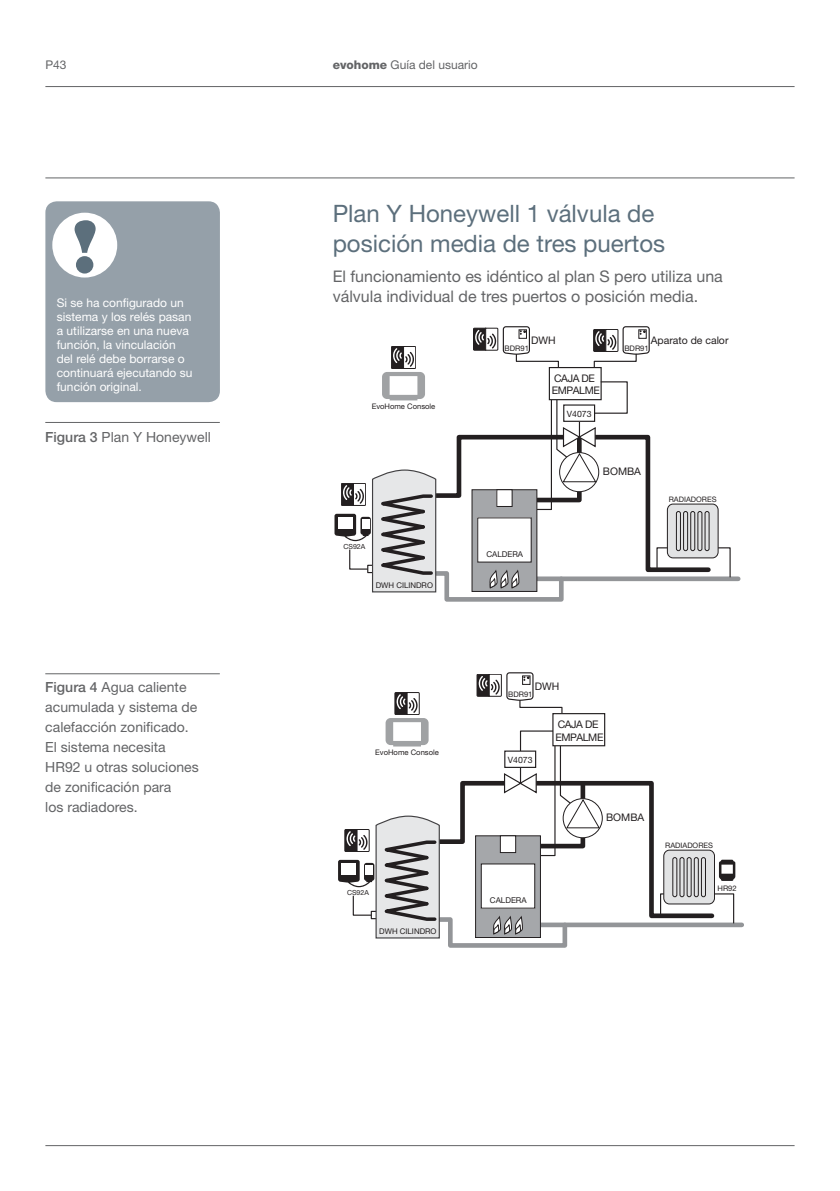
<style>
.page{position:relative;width:840px;height:1191px;background:#fff}
.page>*{position:absolute;margin:0;border:0;box-sizing:border-box;transform-origin:0 0}
.t1{font:900 72px "Century";color:#5c6f7c}
.t2{font:24px/30px "Helvetica Neue";color:#5c6f7c}
.t3{font:16px/20px "Helvetica Neue";color:#636466}
.t4{font:14px/20px "Helvetica Neue";color:#636466}
.t5{font:12px/14px "Helvetica Neue";color:#fff}
.t6{font:12px "Helvetica Neue";color:#636466}
.t7{font:10.4px "Helvetica Neue";color:#231f20}
.t8{font:10.4px/12.6px "Helvetica Neue";letter-spacing:-.04em;color:#231f20}
.t9{font:8.8px "Helvetica Neue";color:#231f20}
.t10{font:8px "Helvetica Neue";color:#231f20}
.t11{font:7.8px "Helvetica Neue";color:#231f20}
.t12{font:7.6px "Helvetica Neue";color:#231f20}
.t13{font:7px "Helvetica Neue";color:#231f20}
.s1{font-weight:800}
.s2{font-weight:500}
</style>
<div class="page">
<div style="left:45px;top:201px;width:175px;height:201px;background:#95a0a9;border-radius:11px"></div>
<div style="left:52px;top:213px;width:65px;height:64px;background:#fff;border-radius:50%"></div>
<div style="left:535px;top:576px;width:202px;height:5px;background:#939598"></div>
<svg style="left:334px;top:326px;width:396px;height:276px"></svg>
<div style="left:539px;top:922px;width:202px;height:5px;background:#939598"></div>
<svg style="left:338px;top:672px;width:397px;height:276px"></svg>
<hr style="left:45px;top:422px;width:175px;height:1px;background:#636466">
<hr style="left:45px;top:673px;width:175px;height:1px;background:#636466">
<hr style="left:45px;top:178px;width:749px;height:1px;background:#636466">
<hr style="left:45px;top:1145px;width:749px;height:1px;background:#636466">
<hr style="left:45px;top:86px;width:749px;height:1px;background:#636466">
<p class="t6" style="left:45px;top:58px;width:23px">P43</p>
<p class="t6" style="left:332px;top:58px;width:146px"><span class="s1">evohome</span> Guía del usuario</p>
<h1 class="t1" style="left:71px;top:204px;width:30px">!</h1>
<p class="t5" style="left:57px;top:295px;width:137px">Si se ha configurado un sistema y los relés pasan a utilizarse en una nueva función, la vinculación del relé debe borrarse o continuará ejecutando su función original.</p>
<p class="t4" style="left:45px;top:427px;width:167px"><span class="s2">Figura 3</span> Plan Y Honeywell</p>
<p class="t4" style="left:45px;top:677px;width:155px"><span class="s2">Figura 4</span> Agua caliente acumulada y sistema de calefacción zonificado.<br>El sistema necesita<br>HR92 u otras soluciones de zonificación para<br>los radiadores.</p>
<h2 class="t2" style="left:332px;top:198px;width:334px">Plan Y Honeywell 1 válvula de posición media de tres puertos</h2>
<p class="t3" style="left:332px;top:266px;width:391px">El funcionamiento es idéntico al plan S pero utiliza una válvula individual de tres puertos o posición media.</p>
<p class="t7" style="left:531px;top:334px;width:26px">DWH</p>
<p class="t7" style="left:650px;top:334px;width:79px">Aparato de calor</p>
<p class="t12" style="left:504px;top:344px;width:26px">BDR91</p>
<p class="t12" style="left:624px;top:344px;width:26px">BDR91</p>
<p class="t12" style="left:371px;top:402px;width:65px">EvoHome Console</p>
<p class="t13" style="left:343px;top:542px;width:23px">CS92A</p>
<p class="t11" style="left:375px;top:580px;width:59px">DWH CILINDRO</p>
<p class="t12" style="left:375px;top:748px;width:65px">EvoHome Console</p>
<p class="t13" style="left:347px;top:888px;width:23px">CS92A</p>
<p class="t11" style="left:379px;top:926px;width:59px">DWH CILINDRO</p>
<p class="t10" style="left:486px;top:549px;width:38px">CALDERA</p>
<p class="t8" style="left:551px;top:372px;width:49px">CAJA DE<br>EMPALME</p>
<p class="t9" style="left:566px;top:408px;width:26px">V4073</p>
<p class="t7" style="left:602px;top:465px;width:40px">BOMBA</p>
<p class="t12" style="left:668px;top:494px;width:49px">RADIADORES</p>
<p class="t7" style="left:534px;top:680px;width:26px">DWH</p>
<p class="t12" style="left:508px;top:690px;width:26px">BDR91</p>
<p class="t9" style="left:507px;top:754px;width:26px">V4073</p>
<p class="t8" style="left:555px;top:718px;width:49px">CAJA DE<br>EMPALME</p>
<p class="t7" style="left:605px;top:811px;width:40px">BOMBA</p>
<p class="t10" style="left:489px;top:895px;width:38px">CALDERA</p>
<p class="t12" style="left:664px;top:840px;width:49px">RADIADORES</p>
<p class="t12" style="left:717px;top:883px;width:21px">HR92</p>
</div>
